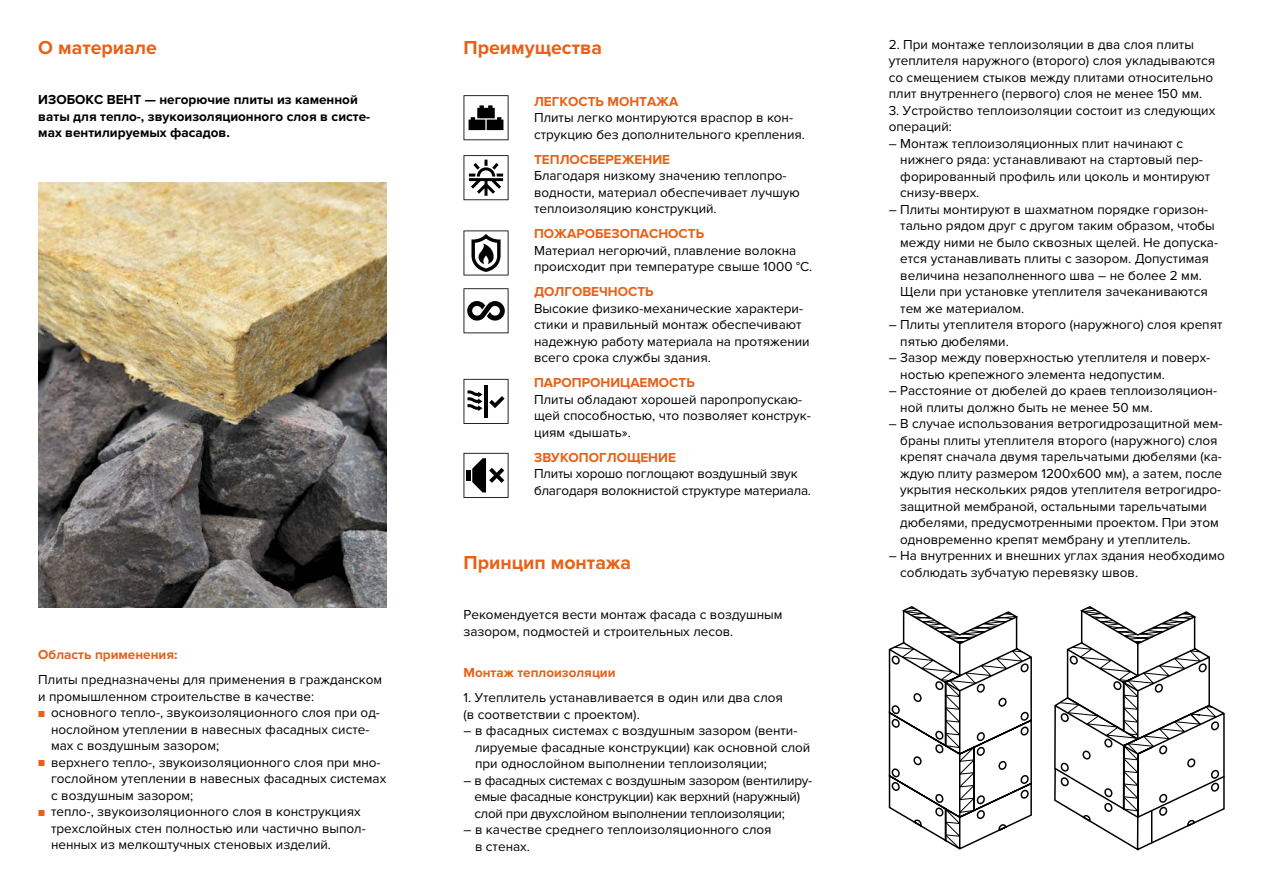
<style>
.page{position:relative;width:1263px;height:893px;background:#fff}
.page>*{position:absolute;margin:0;border:0;box-sizing:border-box;transform-origin:0 0}
.t1{font:700 19.5px "Proxima Nova";color:#e76119}
.t2{font:13.5px/16.5px "Proxima Nova";color:#000}
.t3{font:13.5px/16.5px "Proxima Nova";letter-spacing:-.02em;color:#000}
.t4{font:700 13.5px "Proxima Nova";color:#e76119}
.t5{font:700 13.5px/16.5px "Proxima Nova";color:#000}
.s1{font-size:10.5px;color:#e76119}
</style>
<div class="page">
<svg style="left:888px;top:606px;width:144px;height:244px"></svg>
<svg style="left:1054px;top:606px;width:171px;height:245px"></svg>
<svg style="left:463px;top:230px;width:45px;height:45px"></svg>
<svg style="left:463px;top:155px;width:45px;height:45px"></svg>
<svg style="left:463px;top:453px;width:45px;height:45px"></svg>
<svg style="left:463px;top:288px;width:45px;height:45px"></svg>
<svg style="left:463px;top:95px;width:45px;height:45px"></svg>
<svg style="left:463px;top:379px;width:45px;height:45px"></svg>
<img style="left:38px;top:182px;width:349px;height:425px">
<h1 class="t1" style="left:38px;top:36px;width:120px">О материале</h1>
<p class="t5" style="left:38px;top:92px;width:333px">ИЗОБОКС ВЕНТ — негорючие плиты из каменной ваты для тепло-, звукоизоляционного слоя в систе&shy;мах вентилируемых фасадов.</p>
<p class="t4" style="left:38px;top:647px;width:141px">Область применения:</p>
<p class="t2" style="left:38px;top:672px;width:345px">Плиты предназначены для применения в гражданском и промышленном строительстве в качестве:</p>
<p class="t2" style="left:51px;top:705px;width:330px;text-indent:-13px"><span class="s1">■</span> основного тепло-, звукоизоляционного слоя при од&shy;нослойном утеплении в навесных фасадных систе&shy;мах с воздушным зазором;</p>
<p class="t2" style="left:51px;top:754px;width:337px;text-indent:-13px"><span class="s1">■</span> верхнего тепло-, звукоизоляционного слоя при мно&shy;гослойном утеплении в навесных фасадных системах с воздушным зазором;</p>
<p class="t2" style="left:51px;top:804px;width:316px;text-indent:-13px"><span class="s1">■</span> тепло-, звукоизоляционного слоя в конструкциях трехслойных стен полностью или частично выпол&shy;ненных из мелкоштучных стеновых изделий.</p>
<h1 class="t1" style="left:463px;top:36px;width:140px">Преимущества</h1>
<p class="t4" style="left:534px;top:94px;width:20px">Легкост</p>
<p class="t4" style="left:596px;top:94px;width:34px">ь монт</p>
<p class="t4" style="left:647px;top:94px;width:31px">ажа</p>
<p class="t2" style="left:534px;top:110px;width:272px">Плиты легко монтируются враспор в кон&shy;струкцию без дополнительного крепления.</p>
<p class="t4" style="left:534px;top:152px;width:18px">Теплосбе</p>
<p class="t4" style="left:605px;top:152px;width:39px">режение</p>
<p class="t2" style="left:534px;top:168px;width:267px">Благодаря низкому значению теплопро&shy;водности, материал обеспечивает лучшую теплоизоляцию конструкций.</p>
<p class="t4" style="left:534px;top:226px;width:61px">Пожаробезоп</p>
<p class="t4" style="left:640px;top:226px;width:20px">асност</p>
<p class="t4" style="left:696px;top:226px;width:10px">ь</p>
<p class="t2" style="left:534px;top:242px;width:280px">Материал негорючий, плавление волокна происходит при температуре свыше 1000 °С.</p>
<p class="t4" style="left:534px;top:284px;width:21px">Долгове</p>
<p class="t4" style="left:599px;top:284px;width:19px">чност</p>
<p class="t4" style="left:645px;top:284px;width:10px">ь</p>
<p class="t2" style="left:534px;top:300px;width:277px">Высокие физико-механические характери&shy;стики и правильный монтаж обеспечивают надежную работу материала на протяжении всего срока службы здания.</p>
<p class="t4" style="left:534px;top:375px;width:67px">Пароп рони</p>
<p class="t4" style="left:620px;top:375px;width:49px">цаемост</p>
<p class="t4" style="left:686px;top:375px;width:10px">ь</p>
<p class="t2" style="left:534px;top:391px;width:278px">Плиты обладают хорошей паропропускаю&shy;щей способностью, что позволяет конструк&shy;циям «дышать».</p>
<p class="t4" style="left:534px;top:450px;width:37px">Звукопогло</p>
<p class="t4" style="left:627px;top:450px;width:23px">щение</p>
<p class="t2" style="left:534px;top:466px;width:278px">Плиты хорошо поглощают воздушный звук благодаря волокнистой структуре материала.</p>
<h1 class="t1" style="left:463px;top:551px;width:169px">Принцип монтажа</h1>
<p class="t2" style="left:463px;top:607px;width:320px">Рекомендуется вести монтаж фасада с воздушным зазором, подмостей и строительных лесов.</p>
<p class="t4" style="left:463px;top:665px;width:154px">Монтаж теплоизоляции</p>
<p class="t2" style="left:463px;top:690px;width:321px">1. Утеплитель устанавливается в один или два слоя (в соответствии с проектом).</p>
<p class="t2" style="left:475px;top:723px;width:337px;text-indent:-11px">– в фасадных системах с воздушным зазором (венти&shy;лируемые фасадные конструкции) как основной слой при однослойном выполнении теплоизоляции;</p>
<p class="t3" style="left:474px;top:772px;width:339px;text-indent:-11px">– в фасадных системах с воздушным зазором (вентилиру&shy;емые фасадные конструкции) как верхний (наружный) слой при двухслойном выполнении теплоизоляции;</p>
<p class="t2" style="left:475px;top:822px;width:298px;text-indent:-11px">– в качестве среднего теплоизоляционного слоя в стенах.</p>
<p class="t2" style="left:889px;top:36px;width:328px">2. При монтаже теплоизоляции в два слоя плиты утеплителя наружного (второго) слоя укладываются со смещением стыков между плитами относительно плит внутреннего (первого) слоя не менее 150 мм.</p>
<p class="t2" style="left:889px;top:102px;width:328px">3. Устройство теплоизоляции состоит из следующих операций:</p>
<p class="t2" style="left:900px;top:135px;width:311px;text-indent:-11px">– Монтаж теплоизоляционных плит начинают с нижнего ряда: устанавливают на стартовый пер&shy;форированный профиль или цоколь и монтируют снизу-вверх.</p>
<p class="t2" style="left:900px;top:201px;width:319px;text-indent:-11px">– Плиты монтируют в шахматном порядке горизон&shy;тально рядом друг с другом таким образом, чтобы между ними не было сквозных щелей. Не допуска&shy;ется устанавливать плиты с зазором. Допустимая величина незаполненного шва – не более 2 мм.<br>Щели при установке утеплителя зачеканиваются тем же материалом.</p>
<p class="t2" style="left:900px;top:317px;width:324px;text-indent:-11px">– Плиты утеплителя второго (наружного) слоя крепят пятью дюбелями.</p>
<p class="t2" style="left:900px;top:350px;width:311px;text-indent:-11px">– Зазор между поверхностью утеплителя и поверх&shy;ностью крепежного элемента недопустим.</p>
<p class="t2" style="left:900px;top:383px;width:318px;text-indent:-11px">– Расстояние от дюбелей до краев теплоизоляцион&shy;ной плиты должно быть не менее 50 мм.</p>
<p class="t2" style="left:900px;top:416px;width:324px;text-indent:-11px">– В случае использования ветрогидрозащитной мем&shy;браны плиты утеплителя второго (наружного) слоя крепят сначала двумя тарельчатыми дюбелями (ка&shy;ждую плиту размером 1200х600 мм), а затем, после укрытия нескольких рядов утеплителя ветрогидро&shy;защитной мембраной, остальными тарельчатыми дюбелями, предусмотренными проектом. При этом одновременно крепят мембрану и утеплитель.</p>
<p class="t2" style="left:900px;top:548px;width:326px;text-indent:-11px">– На внутренних и внешних углах здания необходимо соблюдать зубчатую перевязку швов.</p>
</div>
